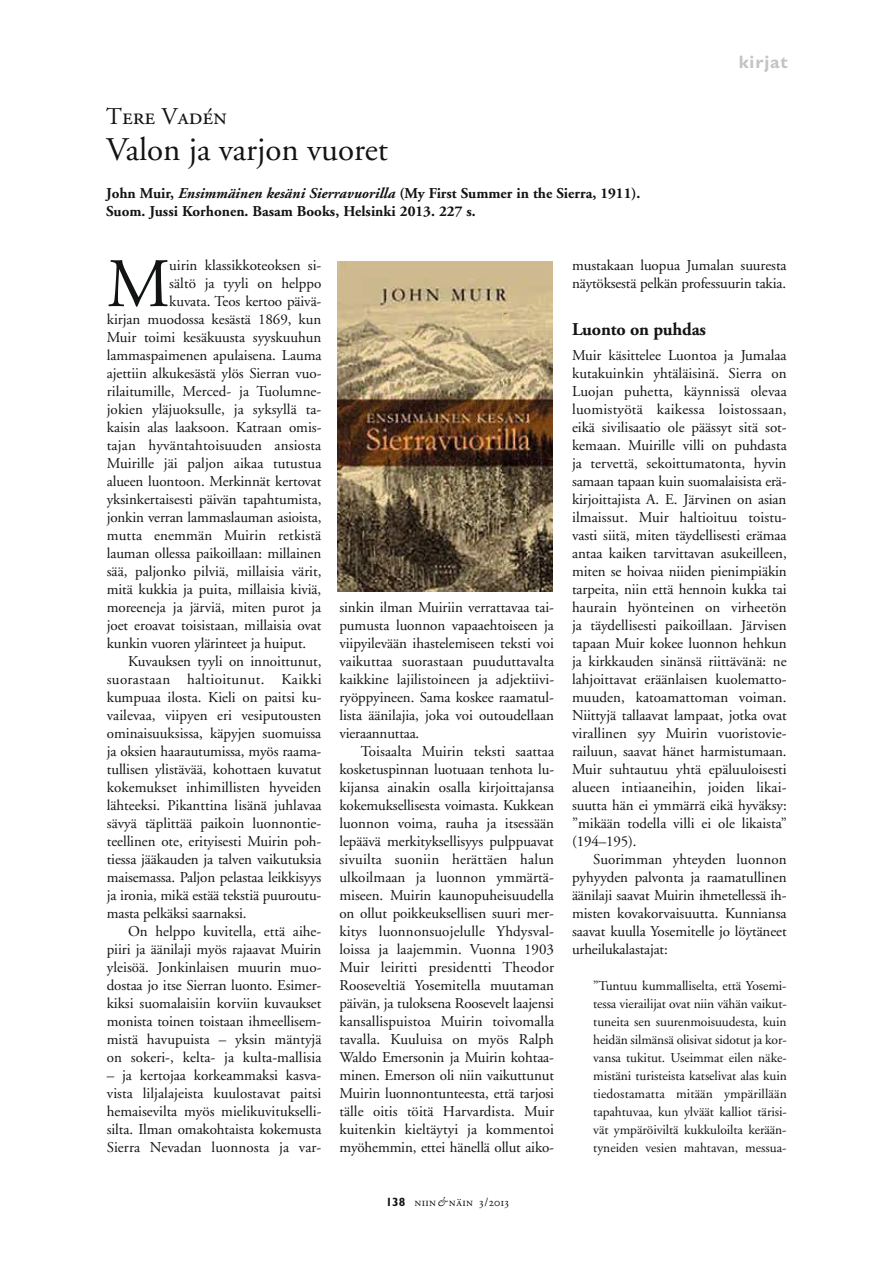
<style>
.page{position:relative;width:893px;height:1263px;background:#fff}
.page>*{position:absolute;margin:0;border:0;box-sizing:border-box;transform-origin:0 0}
.t1{font:69.3px "Adobe Garamond";color:#121313}
.t2{font:33px "Adobe Garamond";color:#121313}
.t3{font:24px "Adobe Garamond Regular SC";color:#121313}
.t4{font:700 18px "Adobe Garamond";letter-spacing:-.01em;color:#121313}
.t5{font:700 18px "Gill Sans";letter-spacing:.05em;color:#c3c4c4}
.t6{font:15px/18px "Adobe Garamond";letter-spacing:-.005em;color:#121313;text-align:justify}
.t7{font:700 15px/18px "Adobe Garamond";color:#121313}
.t8{font:15px "Adobe Garamond";letter-spacing:.025em;color:#121313}
.t9{font:13.5px/18px "Adobe Garamond";color:#121313;text-align:justify}
.t10{font:12px "Adobe Garamond Regular SC";letter-spacing:.02em;color:#121313}
.s1{font-style:italic}
.s2{font-family:"Gill Sans";font-weight:700}
.s3{font-family:"Adobe Garamond";font-style:italic}
</style>
<div class="page">
<img style="left:338px;top:261px;width:214px;height:330px">
<h3 class="t3" style="left:106px;top:107px;width:122px">Tere Vadén</h3>
<h2 class="t2" style="left:106px;top:136px;width:283px">Valon ja varjon vuoret</h2>
<p class="t7" style="left:106px;top:186px;width:536px">John Muir, <span class="s1">Ensimmäinen kesäni Sierravuorilla</span> (My First Summer in the Sierra, 1911).<br>Suom. Jussi Korhonen. Basam Books, Helsinki 2013. 227 s.</p>
<p class="t5" style="left:739px;top:55px;width:51px">kirjat</p>
<h1 class="t1" style="left:107px;top:256px;width:65px">M</h1>
<p class="t6" style="left:169px;top:258px;width:154px">uirin klassikkoteoksen si-</p>
<p class="t6" style="left:169px;top:276px;width:154px">sältö ja tyyli on helppo</p>
<p class="t6" style="left:169px;top:294px;width:154px">kuvata. Teos kertoo päivä-</p>
<p class="t6" style="left:107px;top:312px;width:216px">kirjan muodossa kesästä 1869, kun</p>
<p class="t6" style="left:107px;top:330px;width:216px">Muir toimi kesäkuusta syyskuuhun</p>
<p class="t6" style="left:107px;top:348px;width:216px">lammaspaimenen apulaisena. Lauma</p>
<p class="t6" style="left:107px;top:366px;width:216px">ajettiin alkukesästä ylös Sierran vuo-</p>
<p class="t6" style="left:107px;top:384px;width:216px">rilaitumille, Merced- ja Tuolumne-</p>
<p class="t6" style="left:107px;top:402px;width:216px">jokien yläjuoksulle, ja syksyllä ta-</p>
<p class="t6" style="left:107px;top:420px;width:216px">kaisin alas laaksoon. Katraan omis-</p>
<p class="t6" style="left:107px;top:438px;width:216px">tajan hyväntahtoisuuden ansiosta</p>
<p class="t6" style="left:107px;top:456px;width:216px">Muirille jäi paljon aikaa tutustua</p>
<p class="t6" style="left:107px;top:474px;width:216px">alueen luontoon. Merkinnät kertovat</p>
<p class="t6" style="left:107px;top:492px;width:216px">yksinkertaisesti päivän tapahtumista,</p>
<p class="t6" style="left:107px;top:510px;width:216px">jonkin verran lammaslauman asioista,</p>
<p class="t6" style="left:107px;top:528px;width:216px">mutta enemmän Muirin retkistä</p>
<p class="t6" style="left:107px;top:546px;width:216px">lauman ollessa paikoillaan: millainen</p>
<p class="t6" style="left:107px;top:564px;width:216px">sää, paljonko pilviä, millaisia värit,</p>
<p class="t6" style="left:107px;top:582px;width:216px">mitä kukkia ja puita, millaisia kiviä,</p>
<p class="t6" style="left:107px;top:600px;width:216px">moreeneja ja järviä, miten purot ja</p>
<p class="t6" style="left:107px;top:618px;width:216px">joet eroavat toisistaan, millaisia ovat</p>
<p class="t6" style="left:107px;top:636px;width:201px">kunkin vuoren ylärinteet ja huiput.</p>
<p class="t6" style="left:128px;top:654px;width:195px">Kuvauksen tyyli on innoittunut,</p>
<p class="t8" style="left:107px;top:673px;width:216px">suorastaan haltioitunut. Kaikki</p>
<p class="t6" style="left:107px;top:690px;width:216px">kumpuaa ilosta. Kieli on paitsi ku-</p>
<p class="t6" style="left:107px;top:708px;width:216px">vailevaa, viipyen eri vesiputousten</p>
<p class="t6" style="left:107px;top:726px;width:216px">ominaisuuksissa, käpyjen suomuissa</p>
<p class="t6" style="left:107px;top:744px;width:216px">ja oksien haarautumissa, myös raama-</p>
<p class="t6" style="left:107px;top:762px;width:216px">tullisen ylistävää, kohottaen kuvatut</p>
<p class="t6" style="left:107px;top:780px;width:216px">kokemukset inhimillisten hyveiden</p>
<p class="t6" style="left:107px;top:798px;width:216px">lähteeksi. Pikanttina lisänä juhlavaa</p>
<p class="t6" style="left:107px;top:816px;width:216px">sävyä täplittää paikoin luonnontie-</p>
<p class="t6" style="left:107px;top:834px;width:216px">teellinen ote, erityisesti Muirin poh-</p>
<p class="t6" style="left:107px;top:852px;width:216px">tiessa jääkauden ja talven vaikutuksia</p>
<p class="t6" style="left:107px;top:870px;width:216px">maisemassa. Paljon pelastaa leikkisyys</p>
<p class="t6" style="left:107px;top:888px;width:216px">ja ironia, mikä estää tekstiä puuroutu-</p>
<p class="t6" style="left:107px;top:906px;width:141px">masta pelkäksi saarnaksi.</p>
<p class="t6" style="left:128px;top:924px;width:195px">On helppo kuvitella, että aihe-</p>
<p class="t6" style="left:107px;top:942px;width:216px">piiri ja äänilaji myös rajaavat Muirin</p>
<p class="t6" style="left:107px;top:960px;width:216px">yleisöä. Jonkinlaisen muurin muo-</p>
<p class="t6" style="left:107px;top:978px;width:216px">dostaa jo itse Sierran luonto. Esimer-</p>
<p class="t6" style="left:107px;top:996px;width:216px">kiksi suomalaisiin korviin kuvaukset</p>
<p class="t6" style="left:107px;top:1014px;width:216px">monista toinen toistaan ihmeellisem-</p>
<p class="t6" style="left:107px;top:1032px;width:216px">mistä havupuista – yksin mäntyjä</p>
<p class="t6" style="left:107px;top:1050px;width:216px">on sokeri-, kelta- ja kulta-mallisia</p>
<p class="t6" style="left:107px;top:1068px;width:216px">– ja kertojaa korkeammaksi kasva&shy;vista liljalajeista kuulostavat paitsi hemaisevilta myös mielikuvitukselli&shy;silta. Ilman omakohtaista kokemusta Sierra Nevadan luonnosta ja var-</p>
<p class="t6" style="left:339px;top:600px;width:216px">sinkin ilman Muiriin verrattavaa tai&shy;pumusta luonnon vapaaehtoiseen ja viipyilevään ihastelemiseen teksti voi vaikuttaa suorastaan puuduttavalta kaikkine lajilistoineen ja adjektiivi&shy;ryöppyineen. Sama koskee raamatul&shy;lista äänilajia, joka voi outoudellaan vieraannuttaa.</p>
<p class="t6" style="left:339px;top:744px;width:216px;text-indent:21px">Toisaalta Muirin teksti saattaa kosketuspinnan luotuaan tenhota lu&shy;kijansa ainakin osalla kirjoittajansa kokemuksellisesta voimasta. Kukkean luonnon voima, rauha ja itsessään lepäävä merkityksellisyys pulppuavat sivuilta suoniin herättäen halun ulkoilmaan ja luonnon ymmärtä&shy;miseen. Muirin kaunopuheisuudella on ollut poikkeuksellisen suuri mer&shy;kitys luonnonsuojelulle Yhdysval&shy;loissa ja laajemmin. Vuonna 1903<br>Muir leiritti presidentti Theodor Rooseveltiä Yosemitella muutaman päivän, ja tuloksena Roosevelt laajensi kansallispuistoa Muirin toivomalla tavalla. Kuuluisa on myös Ralph Waldo Emersonin ja Muirin kohtaa&shy;minen. Emerson oli niin vaikuttunut Muirin luonnontunteesta, että tarjosi tälle oitis töitä Harvardista. Muir kuitenkin kieltäytyi ja kommentoi myöhemmin, ettei hänellä ollut aiko-</p>
<p class="t10" style="left:386px;top:1198px;width:125px"><span class="s2">138</span> niin <span class="s3">&amp;</span> näin 3/2013</p>
<p class="t6" style="left:572px;top:258px;width:216px">mustakaan luopua Jumalan suuresta näytöksestä pelkän professuurin takia.</p>
<p class="t4" style="left:572px;top:322px;width:135px">Luonto on puhdas</p>
<p class="t6" style="left:572px;top:348px;width:216px">Muir käsittelee Luontoa ja Jumalaa kutakuinkin yhtäläisinä. Sierra on Luojan puhetta, käynnissä olevaa luomistyötä kaikessa loistossaan, eikä sivilisaatio ole päässyt sitä sot&shy;kemaan. Muirille villi on puhdasta ja tervettä, sekoittumatonta, hyvin samaan tapaan kuin suomalaisista erä&shy;kirjoittajista A. E. Järvinen on asian ilmaissut. Muir haltioituu toistu&shy;vasti siitä, miten täydellisesti erämaa antaa kaiken tarvittavan asukeilleen, miten se hoivaa niiden pienimpiäkin tarpeita, niin että hennoin kukka tai haurain hyönteinen on virheetön ja täydellisesti paikoillaan. Järvisen tapaan Muir kokee luonnon hehkun ja kirkkauden sinänsä riittävänä: ne lahjoittavat eräänlaisen kuolematto&shy;muuden, katoamattoman voiman.<br>Niittyjä tallaavat lampaat, jotka ovat virallinen syy Muirin vuoristovie&shy;railuun, saavat hänet harmistumaan.<br>Muir suhtautuu yhtä epäluuloisesti alueen intiaaneihin, joiden likai&shy;suutta hän ei ymmärrä eikä hyväksy: ”mikään todella villi ei ole likaista” (194–195).</p>
<p class="t6" style="left:572px;top:852px;width:216px;text-indent:21px">Suorimman yhteyden luonnon pyhyyden palvonta ja raamatullinen äänilaji saavat Muirin ihmetellessä ih&shy;misten kovakorvaisuutta. Kunniansa saavat kuulla Yosemitelle jo löytäneet urheilukalastajat:</p>
<p class="t9" style="left:593px;top:978px;width:195px">”Tuntuu kummalliselta, että Yosemi&shy;tessa vierailijat ovat niin vähän vaikut&shy;tuneita sen suurenmoisuudesta, kuin heidän silmänsä olisivat sidotut ja kor&shy;vansa tukitut. Useimmat eilen näke&shy;mistäni turisteista katselivat alas kuin tiedostamatta mitään ympärillään tapahtuvaa, kun ylväät kalliot tärisi&shy;vät ympäröiviltä kukkuloilta kerään&shy;tyneiden vesien mahtavan, messua-</p>
</div>
